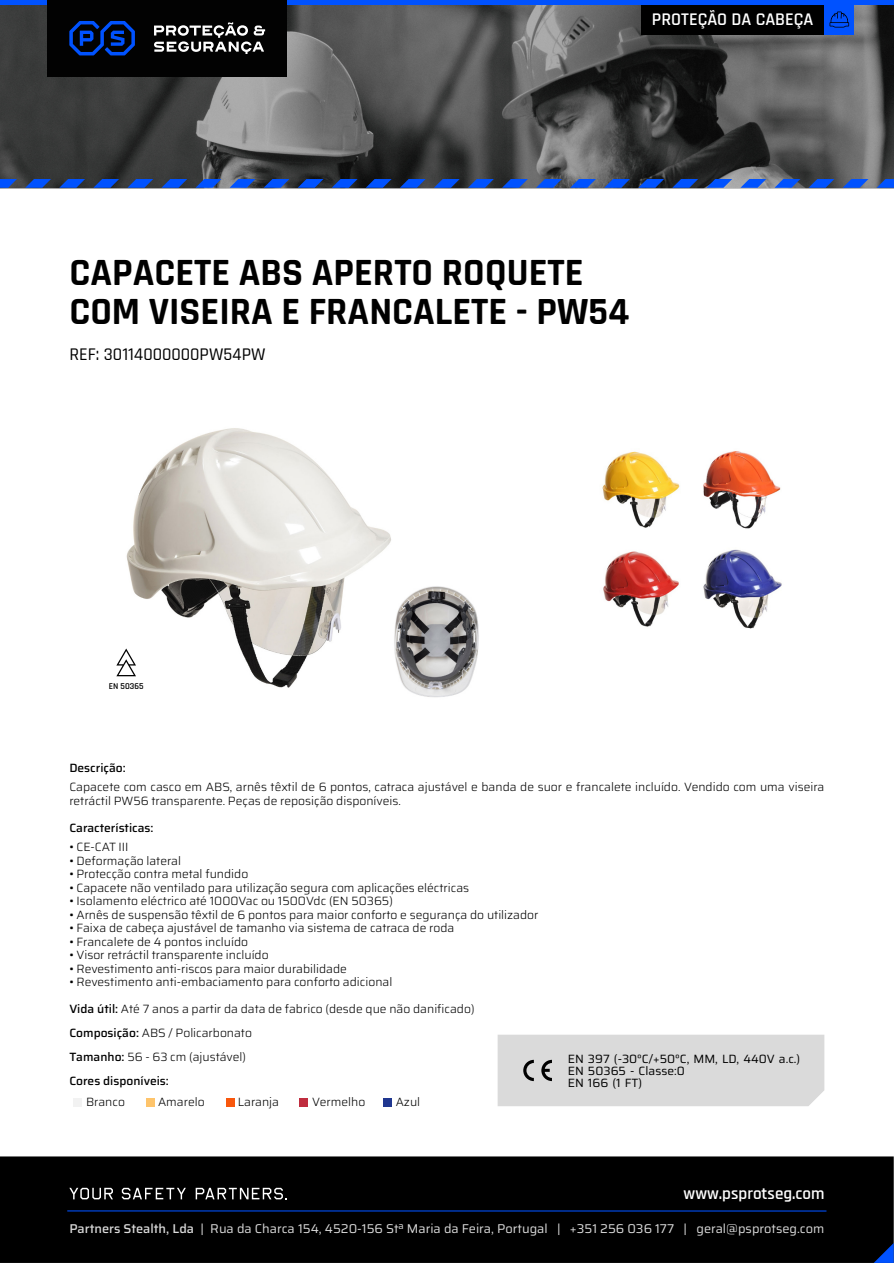
<style>
.page{position:relative;width:894px;height:1263px;background:#fff}
.page>*{position:absolute;margin:0;border:0;box-sizing:border-box;transform-origin:0 0}
.t1{font:700 39px/39px "Rajdhani";color:#000}
.t2{font:500 18px "Rajdhani";color:#000}
.t3{font:600 18px "Rajdhani";color:#fff}
.t4{font:600 16.95px "Rajdhani";color:#fff}
.t5{font:12.75px "Saira";color:#dadada}
.t6{font:300 12px/24px "Saira";color:#000}
.t7{font:12px/12px "Saira";color:#000}
.t8{font:500 12px "Saira";color:#000}
.t9{font:600 9px "Rajdhani";color:#000}
.s1{font-size:38.85px}
.s2{font-weight:500}
</style>
<div class="page">
<div style="left:0;top:1156px;width:893px;height:107px;background:#000"></div>
<img style="left:0;top:5px;width:893px;height:183px">
<svg style="left:69px;top:1188px;width:44px;height:11px"></svg>
<svg style="left:122px;top:1188px;width:64px;height:11px"></svg>
<svg style="left:195px;top:1188px;width:92px;height:11px"></svg>
<hr style="left:67px;top:1210px;width:759px;height:1px;background:#0052ff">
<div style="left:497px;top:1035px;width:327px;height:71px;background:#dadada"></div>
<div style="left:0;top:0;width:893px;height:5px;background:#0052ff"></div>
<div style="left:47px;top:0;width:240px;height:76px;background:#020202"></div>
<svg style="left:154px;top:22px;width:111px;height:32px"></svg>
<svg style="left:69px;top:21px;width:66px;height:34px"></svg>
<div style="left:640px;top:5px;width:184px;height:29px;background:#000"></div>
<div style="left:824px;top:5px;width:29px;height:29px;background:#0052ff"></div>
<svg style="left:829px;top:12px;width:19px;height:16px"></svg>
<svg style="left:873px;top:1243px;width:20px;height:20px"></svg>
<svg style="left:0;top:179px;width:17px;height:9px"></svg>
<svg style="left:263px;top:179px;width:26px;height:9px"></svg>
<svg style="left:536px;top:179px;width:25px;height:9px"></svg>
<svg style="left:740px;top:179px;width:26px;height:9px"></svg>
<svg style="left:127px;top:179px;width:26px;height:9px"></svg>
<svg style="left:399px;top:179px;width:26px;height:9px"></svg>
<svg style="left:672px;top:179px;width:26px;height:9px"></svg>
<svg style="left:876px;top:179px;width:17px;height:9px"></svg>
<svg style="left:59px;top:179px;width:26px;height:9px"></svg>
<svg style="left:331px;top:179px;width:26px;height:9px"></svg>
<svg style="left:604px;top:179px;width:25px;height:9px"></svg>
<svg style="left:808px;top:179px;width:26px;height:9px"></svg>
<svg style="left:195px;top:179px;width:26px;height:9px"></svg>
<svg style="left:468px;top:179px;width:25px;height:9px"></svg>
<svg style="left:25px;top:179px;width:26px;height:9px"></svg>
<svg style="left:297px;top:179px;width:26px;height:9px"></svg>
<svg style="left:570px;top:179px;width:25px;height:9px"></svg>
<svg style="left:774px;top:179px;width:26px;height:9px"></svg>
<svg style="left:161px;top:179px;width:26px;height:9px"></svg>
<svg style="left:434px;top:179px;width:25px;height:9px"></svg>
<svg style="left:706px;top:179px;width:26px;height:9px"></svg>
<svg style="left:93px;top:179px;width:26px;height:9px"></svg>
<svg style="left:365px;top:179px;width:26px;height:9px"></svg>
<svg style="left:638px;top:179px;width:25px;height:9px"></svg>
<svg style="left:842px;top:179px;width:26px;height:9px"></svg>
<svg style="left:229px;top:179px;width:26px;height:9px"></svg>
<svg style="left:502px;top:179px;width:25px;height:9px"></svg>
<div style="left:73px;top:1098px;width:9px;height:8px;background:#f2f2f2"></div>
<div style="left:147px;top:1098px;width:8px;height:8px;background:#fec46b"></div>
<div style="left:226px;top:1098px;width:8px;height:8px;background:#f8570d"></div>
<div style="left:299px;top:1098px;width:8px;height:8px;background:#c02d3f"></div>
<div style="left:383px;top:1098px;width:9px;height:8px;background:#203790"></div>
<img style="left:117px;top:428px;width:274px;height:260px">
<img style="left:375px;top:581px;width:104px;height:117px">
<img style="left:703px;top:451px;width:78px;height:78px">
<img style="left:602px;top:451px;width:78px;height:77px">
<img style="left:703px;top:549px;width:79px;height:80px">
<img style="left:603px;top:551px;width:76px;height:76px">
<svg style="left:116px;top:648px;width:20px;height:28px"></svg>
<h2 class="t3" style="left:651px;top:8px;width:163px">PROTEÇÃO DA CABEÇA</h2>
<h1 class="t1" style="left:69px;top:254px;width:561px">CAPACETE ABS APERTO ROQUETE<br>COM VISEIRA E FRANCALETE <span class="s1">- PW54</span></h1>
<h2 class="t2" style="left:69px;top:343px;width:198px">REF: 30114000000PW54PW</h2>
<p class="t9" style="left:109px;top:681px;width:36px">EN 50365</p>
<p class="t8" style="left:69px;top:758px;width:58px">Descrição:</p>
<p class="t6" style="left:69px;top:780px;width:756px;line-height:13.5px">Capacete com casco em ABS, arnês têxtil de 6 pontos, catraca ajustável e banda de suor e francalete incluído. Vendido com uma viseira retráctil PW56 transparente. Peças de reposição disponíveis.</p>
<p class="t8" style="left:69px;top:818px;width:86px">Características:</p>
<p class="t6" style="left:69px;top:835px;width:61px">• CE-CAT III</p>
<p class="t6" style="left:69px;top:848px;width:113px">• Deformação lateral</p>
<p class="t6" style="left:69px;top:862px;width:180px">• Protecção contra metal fundido</p>
<p class="t6" style="left:69px;top:875px;width:401px">• Capacete não ventilado para utilização segura com aplicações eléctricas</p>
<p class="t6" style="left:69px;top:889px;width:325px">• Isolamento eléctrico até 1000Vac ou 1500Vdc (EN 50365)</p>
<p class="t6" style="left:69px;top:902px;width:470px">• Arnês de suspensão têxtil de 6 pontos para maior conforto e segurança do utilizador</p>
<p class="t6" style="left:69px;top:916px;width:386px">• Faixa de cabeça ajustável de tamanho via sistema de catraca de roda</p>
<p class="t6" style="left:69px;top:929px;width:180px">• Francalete de 4 pontos incluído</p>
<p class="t6" style="left:69px;top:943px;width:201px">• Visor retráctil transparente incluído</p>
<p class="t6" style="left:69px;top:956px;width:279px">• Revestimento anti-riscos para maior durabilidade</p>
<p class="t6" style="left:69px;top:970px;width:324px">• Revestimento anti-embaciamento para conforto adicional</p>
<p class="t6" style="left:69px;top:997px;width:406px"><span class="s2">Vida útil:</span> Até 7 anos a partir da data de fabrico (desde que não danificado)<br><span class="s2">Composição:</span> ABS / Policarbonato<br><span class="s2">Tamanho:</span> 56 - 63 cm (ajustável)<br><span class="s2">Cores disponíveis:</span></p>
<p class="t6" style="left:86px;top:1090px;width:40px">Branco</p>
<p class="t6" style="left:158px;top:1090px;width:48px">Amarelo</p>
<p class="t6" style="left:238px;top:1090px;width:43px">Laranja</p>
<p class="t6" style="left:312px;top:1090px;width:55px">Vermelho</p>
<p class="t6" style="left:395px;top:1090px;width:26px">Azul</p>
<p class="t7" style="left:567px;top:1053px;width:234px">EN 397 (-30°C/+50°C, MM, LD, 440V a.c.)<br>EN 50365 - Classe:0<br>EN 166 (1 FT)</p>
<h3 class="t4" style="left:683px;top:1183px;width:142px">www.psprotseg.com</h3>
<p class="t5" style="left:69px;top:1219px;width:756px"><span class="s2">Partners Stealth, Lda</span> | Rua da Charca 154, 4520-156 Stª Maria da Feira, Portugal | +351 256 036 177 | geral@psprotseg.com</p>
</div>
